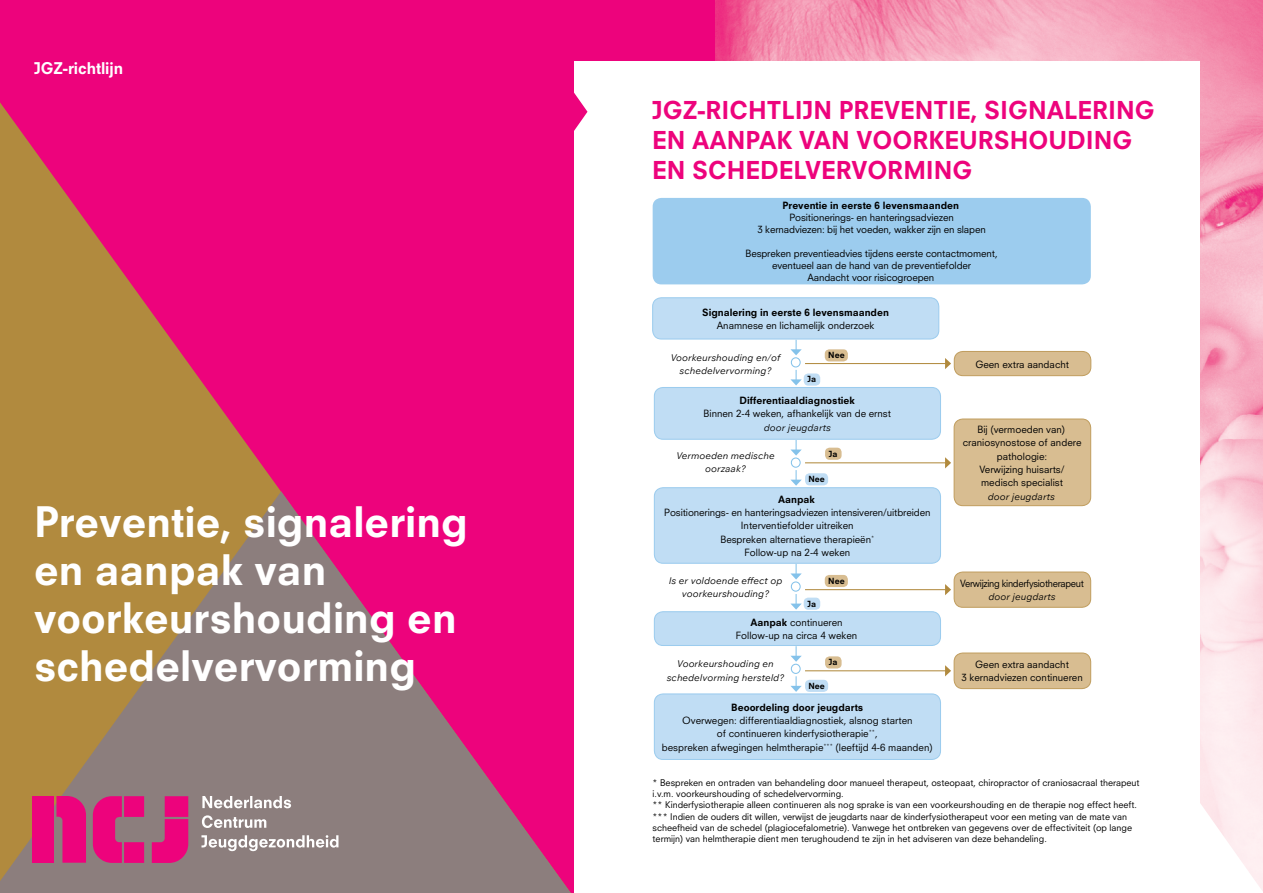
<style>
.page{position:relative;width:1263px;height:893px;background:#fff}
.page>*{position:absolute;margin:0;border:0;box-sizing:border-box;transform-origin:0 0}
.t1{font:800 40.95px/48px "Neuzeit S";color:#fff}
.t2{font:800 24px/30px "Neuzeit S";color:#ed037c}
.t3{font:800 15.75px "Neuzeit S";letter-spacing:-.005em;color:#fff}
.t4{font:9.75px/13.4px "Neuzeit S";color:#000;text-align:center}
.t5{font:italic 9.75px/13.4px "Neuzeit Office";color:#000;text-align:center}
.t6{font:800 9.75px "Neuzeit S";color:#000}
.t7{font:9.75px "Neuzeit S";letter-spacing:-.03em;color:#000;scale:.96 1}
.t8{font:9px/11.4px "Neuzeit S";color:#000}
.t9{font:800 8.25px "Neuzeit S";color:#000}
.s1{font-weight:800}
</style>
<div class="page">
<img style="left:714px;top:0;width:549px;height:891px">
<div style="left:0;top:0;width:714px;height:893px;background:#ed037c"></div>
<svg style="left:0;top:102px;width:281px;height:389px"></svg>
<svg style="left:0;top:491px;width:571px;height:402px"></svg>
<div style="left:574px;top:61px;width:625px;height:832px;background:#fff"></div>
<svg style="left:201px;top:835px;width:137px;height:16px;background:#b1a8a7"></svg>
<svg style="left:202px;top:815px;width:64px;height:13px"></svg>
<svg style="left:202px;top:796px;width:89px;height:12px"></svg>
<svg style="left:93px;top:796px;width:51px;height:67px"></svg>
<svg style="left:152px;top:796px;width:36px;height:67px"></svg>
<svg style="left:56px;top:796px;width:30px;height:67px"></svg>
<div style="left:32px;top:796px;width:22px;height:67px;background:#ed037c"></div>
<svg style="left:574px;top:92px;width:13px;height:39px"></svg>
<div style="left:653px;top:298px;width:286px;height:41px;background:#c0ddf4;border-radius:9px"></div>
<div style="left:652px;top:297px;width:287px;height:43px;border:1px solid #9cccee;border-radius:9px"></div>
<div style="left:653px;top:198px;width:438px;height:86px;background:#9cccee;border-radius:9px"></div>
<div style="left:954px;top:351px;width:137px;height:25px;background:#d8bd91;border-radius:9px"></div>
<div style="left:954px;top:351px;width:137px;height:25px;border:1px solid #c19e5f;border-radius:9px"></div>
<div style="left:954px;top:419px;width:137px;height:87px;background:#d8bd91;border-radius:9px"></div>
<div style="left:953px;top:418px;width:138px;height:88px;border:1px solid #c19e5f;border-radius:9px"></div>
<div style="left:954px;top:572px;width:137px;height:35px;background:#d8bd91;border-radius:9px"></div>
<div style="left:953px;top:571px;width:138px;height:37px;border:1px solid #c19e5f;border-radius:9px"></div>
<div style="left:954px;top:653px;width:137px;height:36px;background:#d8bd91;border-radius:9px"></div>
<div style="left:953px;top:652px;width:138px;height:37px;border:1px solid #c19e5f;border-radius:9px"></div>
<div style="left:654px;top:387px;width:286px;height:52px;background:#c0ddf4;border-radius:9px"></div>
<div style="left:654px;top:387px;width:287px;height:53px;border:1px solid #9cccee;border-radius:9px"></div>
<div style="left:654px;top:488px;width:286px;height:75px;background:#c0ddf4;border-radius:9px"></div>
<div style="left:654px;top:487px;width:287px;height:77px;border:1px solid #9cccee;border-radius:9px"></div>
<div style="left:654px;top:612px;width:286px;height:33px;background:#c0ddf4;border-radius:9px"></div>
<div style="left:654px;top:611px;width:287px;height:35px;border:1px solid #9cccee;border-radius:9px"></div>
<div style="left:654px;top:694px;width:286px;height:65px;background:#c0ddf4;border-radius:9px"></div>
<div style="left:654px;top:693px;width:287px;height:67px;border:1px solid #9cccee;border-radius:9px"></div>
<svg style="left:790px;top:340px;width:12px;height:15px"></svg>
<svg style="left:790px;top:370px;width:12px;height:15px"></svg>
<div style="left:791px;top:357px;width:10px;height:10px;border:1px solid #84c2ea;border-radius:50%"></div>
<hr style="left:805px;top:363px;width:141px;height:1px;background:#b18a3e">
<svg style="left:945px;top:358px;width:6px;height:11px"></svg>
<hr style="left:805px;top:462px;width:141px;height:1px;background:#b18a3e">
<svg style="left:945px;top:457px;width:6px;height:11px"></svg>
<hr style="left:805px;top:589px;width:141px;height:1px;background:#b18a3e">
<svg style="left:945px;top:584px;width:6px;height:11px"></svg>
<hr style="left:805px;top:670px;width:141px;height:1px;background:#b18a3e">
<svg style="left:945px;top:665px;width:6px;height:11px"></svg>
<svg style="left:790px;top:440px;width:12px;height:16px"></svg>
<svg style="left:790px;top:470px;width:12px;height:16px"></svg>
<div style="left:791px;top:457px;width:10px;height:11px;border:1px solid #84c2ea;border-radius:50%"></div>
<svg style="left:790px;top:564px;width:12px;height:15px"></svg>
<svg style="left:790px;top:594px;width:12px;height:16px"></svg>
<div style="left:791px;top:581px;width:10px;height:11px;border:1px solid #84c2ea;border-radius:50%"></div>
<svg style="left:790px;top:646px;width:12px;height:16px"></svg>
<svg style="left:791px;top:676px;width:11px;height:16px"></svg>
<div style="left:791px;top:664px;width:10px;height:10px;border:1px solid #84c2ea;border-radius:50%"></div>
<div style="left:804px;top:373px;width:16px;height:13px;background:#c0ddf4;border-radius:4px"></div>
<div style="left:804px;top:598px;width:16px;height:12px;background:#c0ddf4;border-radius:4px"></div>
<div style="left:825px;top:448px;width:16px;height:12px;background:#d8bd91;border-radius:4px"></div>
<div style="left:825px;top:656px;width:16px;height:12px;background:#d8bd91;border-radius:4px"></div>
<div style="left:825px;top:349px;width:23px;height:12px;background:#d8bd91;border-radius:5px"></div>
<div style="left:825px;top:575px;width:23px;height:12px;background:#d8bd91;border-radius:5px"></div>
<div style="left:805px;top:473px;width:23px;height:12px;background:#c0ddf4;border-radius:5px"></div>
<div style="left:805px;top:680px;width:23px;height:12px;background:#c0ddf4;border-radius:5px"></div>
<h3 class="t3" style="left:34px;top:59px;width:91px">JGZ-richtlijn</h3>
<h1 class="t1" style="left:34px;top:498px;width:436px">Preventie, signalering en aanpak van voorkeurshouding en schedelvervorming</h1>
<h2 class="t2" style="left:652px;top:95px;width:500px">JGZ-Richtlij n Preventie, signalering en aanpak van voorkeurshouding en schedelvervorming</h2>
<p class="t6" style="left:783px;top:199px;width:178px">Preventie in eerste 6 levensmaanden</p>
<p class="t4" style="left:757px;top:211px;width:230px;line-height:12px">Positionerings- en hanteringsadviezen<br>3 kernadviezen: bij het voeden, wakker zijn en slapen</p>
<p class="t4" style="left:745px;top:247px;width:254px;line-height:12px">Bespreken preventieadvies tijdens eerste contactmoment, eventueel aan de hand van de preventiefolder<br>Aandacht voor risicogroepen</p>
<p class="t6" style="left:702px;top:306px;width:188px">Signalering in eerste 6 levensmaanden</p>
<p class="t4" style="left:717px;top:319px;width:159px">Anamnese en lichamelijk onderzoek</p>
<p class="t5" style="left:671px;top:351px;width:111px">Voorkeurshouding en/of schedelvervorming?</p>
<p class="t9" style="left:807px;top:374px;width:10px">Ja</p>
<p class="t9" style="left:828px;top:350px;width:18px">Nee</p>
<p class="t6" style="left:740px;top:394px;width:117px">Differentiaaldiagnostiek</p>
<p class="t4" style="left:703px;top:407px;width:189px">Binnen 2-4 weken, afhankelijk van de ernst</p>
<p class="t5" style="left:764px;top:421px;width:69px">door jeugdarts</p>
<p class="t5" style="left:676px;top:449px;width:100px">Vermoeden medische oorzaak?</p>
<p class="t9" style="left:829px;top:448px;width:10px">Ja</p>
<p class="t9" style="left:808px;top:474px;width:18px">Nee</p>
<p class="t6" style="left:778px;top:493px;width:38px">Aanpak</p>
<p class="t4" style="left:664px;top:506px;width:268px">Positionerings- en hanteringsadviezen intensiveren/uitbreiden Interventiefolder uitreiken<br>Bespreken alternatieve therapieën<sup>*<br></sup>Follow-up na 2-4 weken</p>
<p class="t5" style="left:669px;top:574px;width:115px">Is er voldoende effect op voorkeurshouding?</p>
<p class="t9" style="left:807px;top:598px;width:10px">Ja</p>
<p class="t9" style="left:828px;top:576px;width:18px">Nee</p>
<p class="t4" style="left:736px;top:615px;width:123px"><span class="s1">Aanpak</span> continueren<br>Follow-up na circa 4 weken</p>
<p class="t5" style="left:667px;top:657px;width:119px">Voorkeurshouding en schedelvorming hersteld?</p>
<p class="t9" style="left:829px;top:657px;width:10px">Ja</p>
<p class="t9" style="left:808px;top:681px;width:18px">Nee</p>
<p class="t6" style="left:731px;top:701px;width:134px">Beoordeling door jeugdarts</p>
<p class="t4" style="left:662px;top:714px;width:272px">Overwegen: differentiaaldiagnostiek, alsnog starten<br>of continueren kinderfysiotherapie<sup>**</sup>,<br>bespreken afwegingen helmtherapie<sup>***</sup> (leeftijd 4-6 maanden)</p>
<p class="t4" style="left:975px;top:357px;width:95px">Geen extra aandacht</p>
<p class="t4" style="left:963px;top:422px;width:120px">Bij (vermoeden van) craniosynostose of andere pathologie:<br>Verwijzing huisarts/ medisch specialist</p>
<p class="t5" style="left:988px;top:490px;width:69px">door jeugdarts</p>
<p class="t7" style="left:960px;top:577px;width:130px">Verwijzing kinderfysiotherapeut</p>
<p class="t5" style="left:988px;top:590px;width:69px">door jeugdarts</p>
<p class="t4" style="left:961px;top:658px;width:123px">Geen extra aandacht<br>3 kernadviezen continueren</p>
<p class="t8" style="left:653px;top:776px;width:488px">* Bespreken en ontraden van behandeling door manueel therapeut, osteopaat, chiropractor of craniosacraal therapeut i.v.m. voorkeurshouding of schedelvervorming.<br>** Kinderfysiotherapie alleen continueren als nog sprake is van een voorkeurshouding en de therapie nog effect heeft. *** Indien de ouders dit willen, verwijst de jeugdarts naar de kinderfysiotherapeut voor een meting van de mate van scheefheid van de schedel (plagiocefalometrie). Vanwege het ontbreken van gegevens over de effectiviteit (op lange termijn) van helmtherapie dient men terughoudend te zijn in het adviseren van deze behandeling.</p>
</div>
